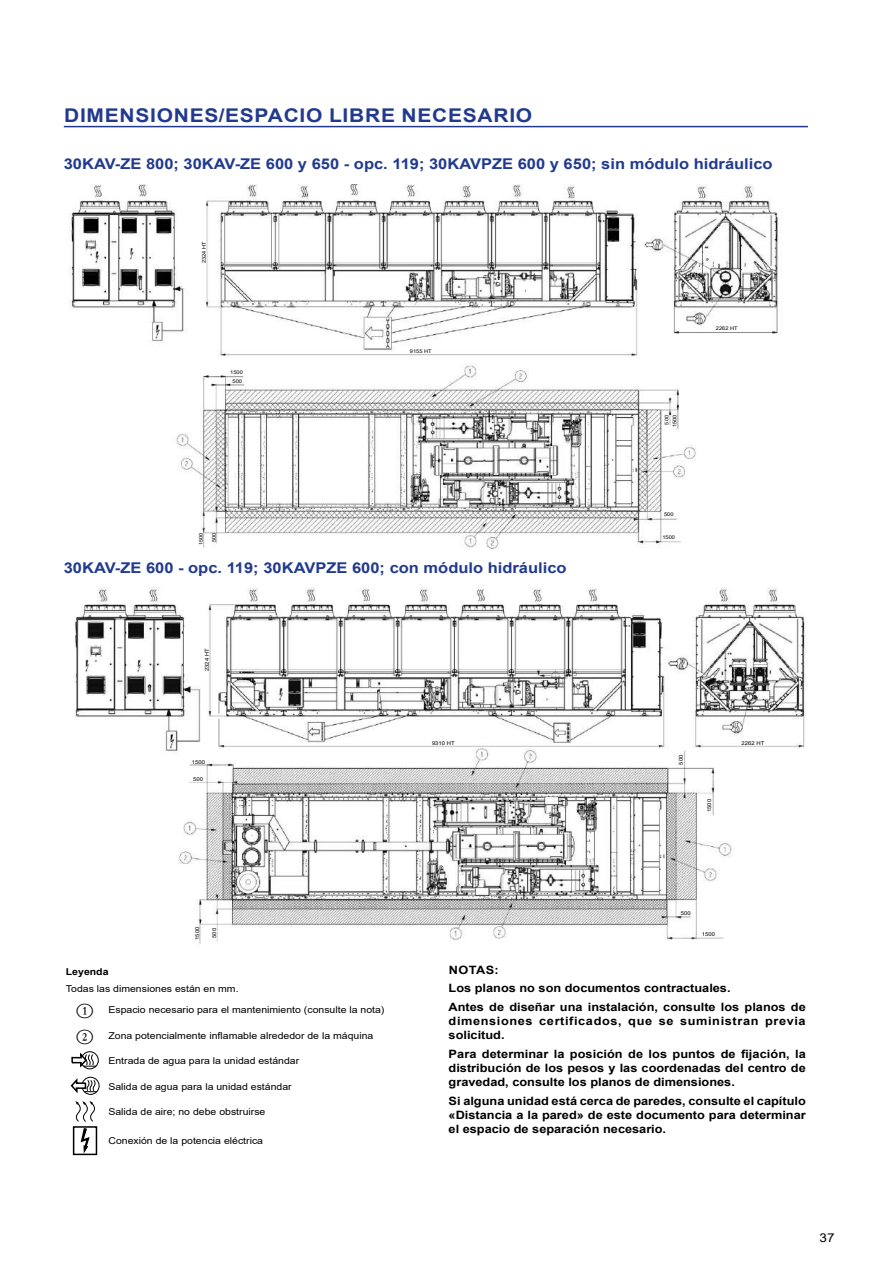
<style>
.page{position:relative;width:893px;height:1263px;background:#fff}
.page>*{position:absolute;margin:0;border:0;box-sizing:border-box;transform-origin:0 0}
.t1{font:700 18.9px "Arial";letter-spacing:.035em;color:#213a8f;scale:1.11 1}
.t2{font:700 14.85px "Arial";color:#213a8f;scale:1.11 1}
.t3{font:12.15px "Numberpile Reversed";color:#000;scale:1.11 1}
.t4{font:12.15px "Arial";color:#000;scale:1.11 1}
.t5{font:700 11.55px/14.2px "Arial";color:#000;text-align:justify;scale:1.11 1}
.t6{font:700 11.55px/14.2px "Arial";letter-spacing:.05em;color:#000;scale:1.11 1}
.t7{font:9.45px "Arial";color:#000;scale:1.11 1}
.t8{font:700 9.45px "Arial";color:#000;scale:1.11 1}
.t9{font:5.25px "Arial";color:#000;scale:1.11 1}
.t10{font:5.1px "Arial";color:#000;scale:1.11 1}
</style>
<div class="page">
<img style="left:69px;top:184px;width:710px;height:365px">
<img style="left:75px;top:588px;width:731px;height:356px">
<div style="left:81px;top:1051px;width:18px;height:18px;border:1px solid #000;border-radius:50%"></div>
<svg style="left:71px;top:1051px;width:25px;height:18px"></svg>
<div style="left:82px;top:1077px;width:17px;height:18px;border:1px solid #000;border-radius:50%"></div>
<svg style="left:70px;top:1076px;width:27px;height:19px"></svg>
<div style="left:73px;top:1126px;width:24px;height:29px;border:2px solid #000"></div>
<svg style="left:75px;top:1101px;width:20px;height:52px"></svg>
<hr style="left:64px;top:126px;width:744px;height:1px;background:#213a8f">
<h1 class="t1" style="left:64px;top:102px;width:423px">DIMENSIONES/ESPACIO LIBRE NECESARIO</h1>
<p class="t2" style="left:64px;top:154px;width:640px">30KAV-ZE 800; 30KAV-ZE 600 y 650 - opc. 119; 30KAVPZE 600 y 650; sin módulo hidráulico</p>
<p class="t10" style="left:201px;top:263px;width:21px;rotate:-90deg">2324 HT</p>
<p class="t10" style="left:230px;top:369px;width:13px">1500</p>
<p class="t10" style="left:233px;top:378px;width:10px">500</p>
<p class="t10" style="left:198px;top:545px;width:13px;rotate:-90deg">1500</p>
<p class="t10" style="left:210px;top:542px;width:10px;rotate:-90deg">500</p>
<p class="t10" style="left:410px;top:348px;width:21px">9155 HT</p>
<p class="t2" style="left:64px;top:557px;width:454px">30KAV-ZE 600 - opc. 119; 30KAVPZE 600; con módulo hidráulico</p>
<p class="t9" style="left:203px;top:671px;width:22px;rotate:-90deg">2324 HT</p>
<p class="t10" style="left:671px;top:427px;width:13px;rotate:-90deg">1500</p>
<p class="t10" style="left:663px;top:424px;width:10px;rotate:-90deg">500</p>
<p class="t10" style="left:664px;top:511px;width:10px">500</p>
<p class="t10" style="left:662px;top:534px;width:13px">1500</p>
<p class="t10" style="left:716px;top:325px;width:21px">2262 HT</p>
<p class="t9" style="left:192px;top:758px;width:13px">1500</p>
<p class="t9" style="left:193px;top:776px;width:10px">500</p>
<p class="t9" style="left:432px;top:739px;width:22px">9310 HT</p>
<p class="t9" style="left:742px;top:739px;width:22px">2262 HT</p>
<p class="t9" style="left:677px;top:765px;width:10px;rotate:-90deg">500</p>
<p class="t9" style="left:706px;top:812px;width:13px;rotate:-90deg">1500</p>
<p class="t9" style="left:194px;top:940px;width:13px;rotate:-90deg">1500</p>
<p class="t9" style="left:211px;top:938px;width:10px;rotate:-90deg">500</p>
<p class="t9" style="left:681px;top:910px;width:10px">500</p>
<p class="t9" style="left:702px;top:931px;width:13px">1500</p>
<p class="t8" style="left:66px;top:965px;width:40px">Leyenda</p>
<p class="t5" style="left:449px;top:960px;width:323px;line-height:18.5px;text-align:left">NOTAS:<br>Los planos no son documentos contractuales.<br>Antes de diseñar una instalación, consulte los planos de</p>
<p class="t6" style="left:449px;top:1014px;width:323px">dimensiones certificados, que se suministran previa solicitud.</p>
<p class="t5" style="left:449px;top:1047px;width:323px">Para determinar la posición de los puntos de fijación, la distribución de los pesos y las coordenadas del centro de gravedad, consulte los planos de dimensiones.</p>
<p class="t5" style="left:449px;top:1094px;width:323px">Si alguna unidad está cerca de paredes, consulte el capítulo «Distancia a la pared» de este documento para determinar el espacio de separación necesario.</p>
<p class="t7" style="left:66px;top:982px;width:157px">Todas las dimensiones están en mm.</p>
<p class="t3" style="left:77px;top:1004px;width:15px">B</p>
<p class="t7" style="left:108px;top:1003px;width:250px">Espacio necesario para el mantenimiento (consulte la nota)</p>
<p class="t3" style="left:77px;top:1029px;width:15px">C</p>
<p class="t7" style="left:108px;top:1029px;width:240px">Zona potencialmente inflamable alrededor de la máquina</p>
<p class="t7" style="left:108px;top:1054px;width:173px">Entrada de agua para la unidad estándar</p>
<p class="t7" style="left:108px;top:1080px;width:167px">Salida de agua para la unidad estándar</p>
<p class="t7" style="left:108px;top:1105px;width:143px">Salida de aire; no debe obstruirse</p>
<p class="t7" style="left:108px;top:1134px;width:141px">Conexión de la potencia eléctrica</p>
<p class="t4" style="left:820px;top:1230px;width:15px">37</p>
</div>
